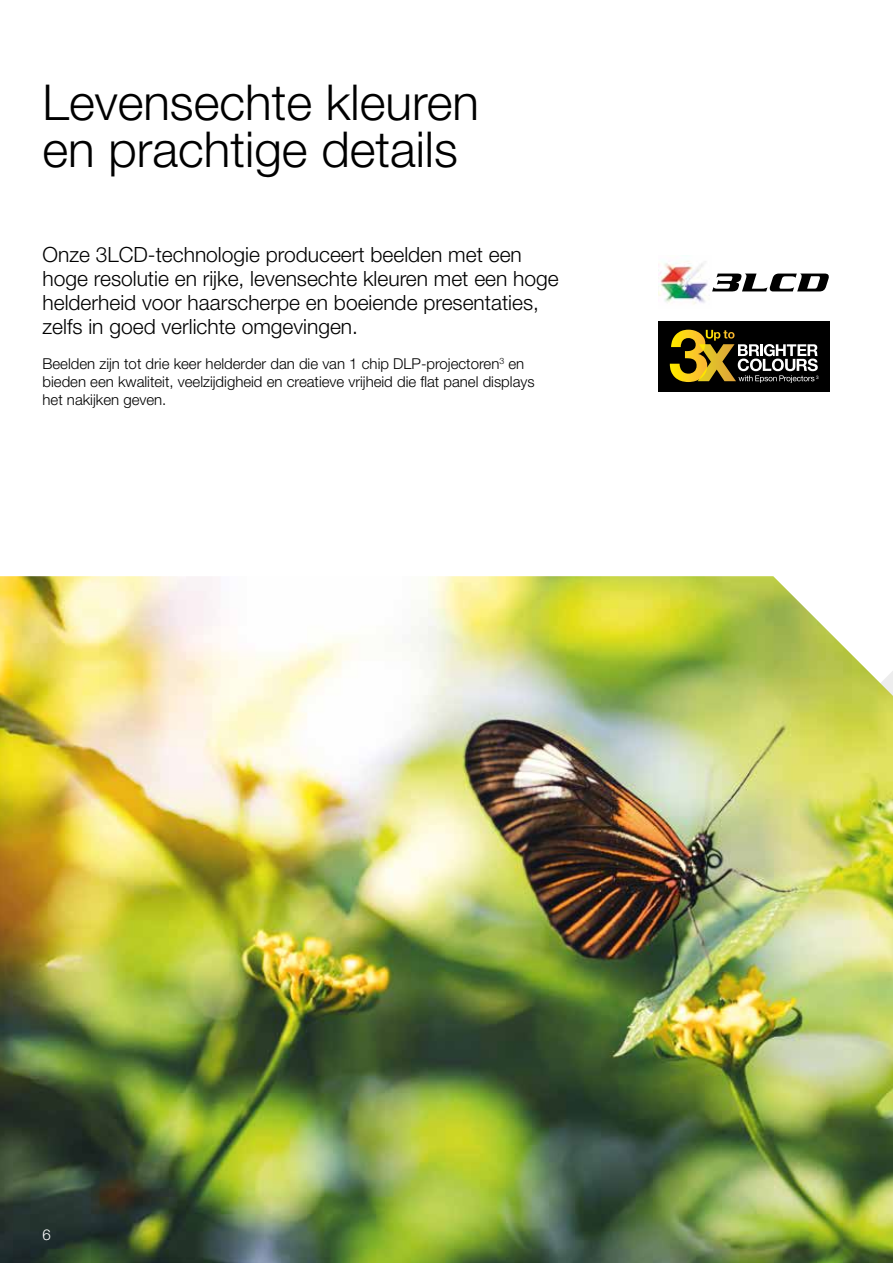
<style>
.page{position:relative;width:893px;height:1263px;background:#fff}
.page>*{position:absolute;margin:0;border:0;box-sizing:border-box;transform-origin:0 0}
.t1{font:300 49.5px/46.5px "Helvetica Neue LT Pro";color:#000}
.t2{font:300 21px/24px "Helvetica Neue LT Pro";color:#000}
.t3{font:300 15px/18px "Helvetica Neue LT Pro";color:#000}
.t4{font:300 15px "Helvetica Neue LT Pro";color:#fff}
.t5{font:4.8px "Helvetica Neue LT Pro";color:#fff}
</style>
<div class="page">
<img style="left:658px;top:255px;width:51px;height:50px">
<svg style="left:712px;top:274px;width:117px;height:17px"></svg>
<div style="left:658px;top:321px;width:172px;height:70px;background:#000"></div>
<svg style="left:670px;top:330px;width:148px;height:53px"></svg>
<img style="left:0;top:576px;width:893px;height:687px">
<h1 class="t1" style="left:43px;top:78px;width:438px">Levensechte kleuren en prachtige details</h1>
<p class="t2" style="left:43px;top:242px;width:518px">Onze 3LCD-technologie produceert beelden met een hoge resolutie en rijke, levensechte kleuren met een hoge helderheid voor haarscherpe en boeiende presentaties, zelfs in goed verlichte omgevingen.</p>
<p class="t3" style="left:43px;top:354px;width:494px">Beelden zijn tot drie keer helderder dan die van 1 chip DLP-projectoren<sup>3</sup> en bieden een kwaliteit, veelzijdigheid en creatieve vrijheid die flat panel displays het nakijken geven.</p>
<p class="t5" style="left:816px;top:374px;width:4px">3</p>
<p class="t4" style="left:43px;top:1225px;width:10px">6</p>
</div>
